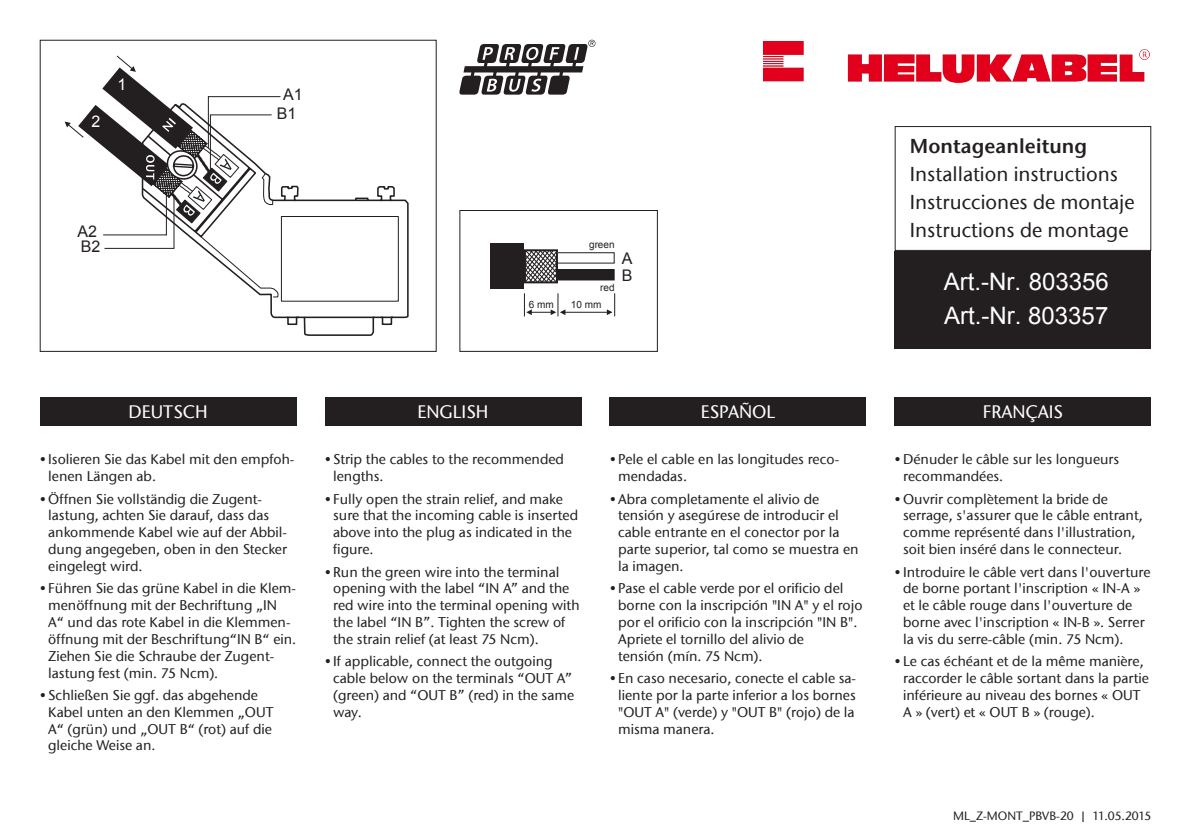
<style>
.page{position:relative;width:1191px;height:840px;background:#fff}
.page>*{position:absolute;margin:0;border:0;box-sizing:border-box;transform-origin:0 0}
.t1{font:24px/34.4px "Arial";color:#fff}
.t2{font:500 20px/27.6px "ITC Stone Sans Com";color:#231f20}
.t3{font:20px "ITC Stone Sans Com Semi";color:#231f20}
.t4{font:500 18px "ITC Stone Sans Com";color:#fff}
.t5{font:16px/17px "Arial";color:#231f20}
.t6{font:16px "Arial";color:#fff}
.t7{font:500 14px/16.8px "ITC Stone Sans Com";color:#231f20}
.t8{font:500 12px "ITC Stone Sans Com";color:#231f20}
.t9{font:10px "Arial";color:#231f20}
</style>
<div class="page">
<div style="left:894px;top:251px;width:257px;height:97px;background:#231f20"></div>
<div style="left:459px;top:210px;width:199px;height:141px;border:1px solid #231f20"></div>
<div style="left:40px;top:397px;width:256px;height:28px;background:#231f20"></div>
<div style="left:894px;top:126px;width:257px;height:125px;border:1px solid #231f20"></div>
<div style="left:490px;top:243px;width:34px;height:46px;background:#231f20"></div>
<div style="left:524px;top:249px;width:34px;height:34px;border:2px solid #231f20"></div>
<svg style="left:524px;top:249px;width:33px;height:34px"></svg>
<hr style="left:561px;top:311px;width:50px;height:1px;background:#231f20">
<svg style="left:607px;top:293px;width:8px;height:23px"></svg>
<svg style="left:524px;top:293px;width:41px;height:23px"></svg>
<div style="left:557px;top:252px;width:57px;height:11px;border:1px solid #231f20"></div>
<div style="left:557px;top:269px;width:57px;height:11px;background:#231f20"></div>
<svg style="left:459px;top:40px;width:136px;height:55px"></svg>
<div style="left:325px;top:397px;width:256px;height:28px;background:#231f20"></div>
<div style="left:609px;top:397px;width:257px;height:28px;background:#231f20"></div>
<div style="left:894px;top:397px;width:257px;height:28px;background:#231f20"></div>
<svg style="left:287px;top:199px;width:122px;height:137px"></svg>
<svg style="left:270px;top:302px;width:124px;height:17px"></svg>
<svg style="left:65px;top:55px;width:334px;height:247px"></svg>
<img style="left:763px;top:41px;width:386px;height:42px">
<p class="t6" style="left:91px;top:111px;width:10px">2</p>
<p class="t6" style="left:117px;top:73px;width:10px">1</p>
<p class="t5" style="left:77px;top:223px;width:24px;line-height:15.4px">A2<br>B2</p>
<p class="t5" style="left:277px;top:86px;width:27px;line-height:18.4px;text-align:center">A1<br>B1</p>
<p class="t9" style="left:589px;top:238px;width:27px">green</p>
<p class="t9" style="left:600px;top:281px;width:16px">red</p>
<p class="t5" style="left:622px;top:249px;width:12px">A<br>B</p>
<p class="t9" style="left:529px;top:297px;width:26px">6 mm</p>
<p class="t9" style="left:571px;top:297px;width:32px">10 mm</p>
<h2 class="t3" style="left:910px;top:134px;width:179px">Montageanleitung</h2>
<h2 class="t2" style="left:910px;top:160px;width:226px">Installation instructions<br>Instrucciones de montaje<br>Instructions de montage</h2>
<h1 class="t1" style="left:943px;top:264px;width:166px">Art.-Nr. 803356<br>Art.-Nr. 803357</h1>
<p class="t4" style="left:128px;top:400px;width:81px">DEUTSCH</p>
<p class="t7" style="left:48px;top:451px;width:248px;text-indent:-8px">• Isolieren Sie das Kabel mit den empfoh&shy;lenen Längen ab.</p>
<p class="t7" style="left:48px;top:490px;width:240px;text-indent:-8px">• Öffnen Sie vollständig die Zugent&shy;lastung, achten Sie darauf, dass das ankommende Kabel wie auf der Abbil&shy;dung angegeben, oben in den Stecker eingelegt wird.</p>
<p class="t7" style="left:48px;top:580px;width:250px;text-indent:-8px">• Führen Sie das grüne Kabel in die Klem&shy;menöffnung mit der Bechriftung „IN A“ und das rote Kabel in die Klemmen&shy;öffnung mit der Beschriftung“IN B“ ein.<br>Ziehen Sie die Schraube der Zugent&shy;lastung fest (min. 75 Ncm).</p>
<p class="t7" style="left:48px;top:686px;width:227px;text-indent:-8px">• Schließen Sie ggf. das abgehende<br>Kabel unten an den Klemmen „OUT<br>A“ (grün) und „OUT B“ (rot) auf die gleiche Weise an.</p>
<p class="t4" style="left:417px;top:400px;width:72px">ENGLISH</p>
<p class="t4" style="left:700px;top:400px;width:76px">ESPAÑOL</p>
<p class="t4" style="left:982px;top:400px;width:82px">FRANÇAIS</p>
<p class="t7" style="left:333px;top:451px;width:232px;text-indent:-8px">• Strip the cables to the recommended lengths.</p>
<p class="t7" style="left:333px;top:490px;width:246px;text-indent:-8px">• Fully open the strain relief, and make sure that the incoming cable is inserted above into the plug as indicated in the figure.</p>
<p class="t7" style="left:333px;top:563px;width:248px;text-indent:-8px">• Run the green wire into the terminal opening with the label “IN A” and the red wire into the terminal opening with the label “IN B”. Tighten the screw of the strain relief (at least 75 Ncm).</p>
<p class="t7" style="left:333px;top:652px;width:243px;text-indent:-8px">• If applicable, connect the outgoing cable below on the terminals “OUT A” (green) and “OUT B” (red) in the same way.</p>
<p class="t7" style="left:618px;top:451px;width:222px;text-indent:-8px">• Pele el cable en las longitudes reco&shy;mendadas.</p>
<p class="t7" style="left:618px;top:490px;width:242px;text-indent:-8px">• Abra completamente el alivio de tensión y asegúrese de introducir el cable entrante en el conector por la parte superior, tal como se muestra en la imagen.</p>
<p class="t7" style="left:618px;top:580px;width:246px;text-indent:-8px">• Pase el cable verde por el orificio del borne con la inscripción "IN A" y el rojo por el orificio con la inscripción "IN B".<br>Apriete el tornillo del alivio de<br>tensión (mín. 75 Ncm).</p>
<p class="t7" style="left:618px;top:669px;width:239px;text-align:justify;text-indent:-8px">• En caso necesario, conecte el cable sa&shy;liente por la parte inferior a los bornes "OUT A" (verde) y "OUT B" (rojo) de la misma manera.</p>
<p class="t7" style="left:903px;top:451px;width:218px;text-indent:-8px">• Dénuder le câble sur les longueurs recommandées.</p>
<p class="t7" style="left:903px;top:490px;width:241px;text-indent:-8px">• Ouvrir complètement la bride de serrage, s'assurer que le câble entrant, comme représenté dans l'illustration, soit bien inséré dans le connecteur.</p>
<p class="t7" style="left:903px;top:563px;width:249px;text-indent:-8px">• Introduire le câble vert dans l'ouverture de borne portant l'inscription « IN-A » et le câble rouge dans l'ouverture de borne avec l'inscription « IN-B ». Serrer la vis du serre-câble (min. 75 Ncm).</p>
<p class="t7" style="left:903px;top:652px;width:247px;text-indent:-8px">• Le cas échéant et de la même manière, raccorder le câble sortant dans la partie inférieure au niveau des bornes « OUT A » (vert) et « OUT B » (rouge).</p>
<p class="t8" style="left:953px;top:807px;width:200px">ML_Z-MONT_PBVB-20 | 11.05.2015</p>
</div>
